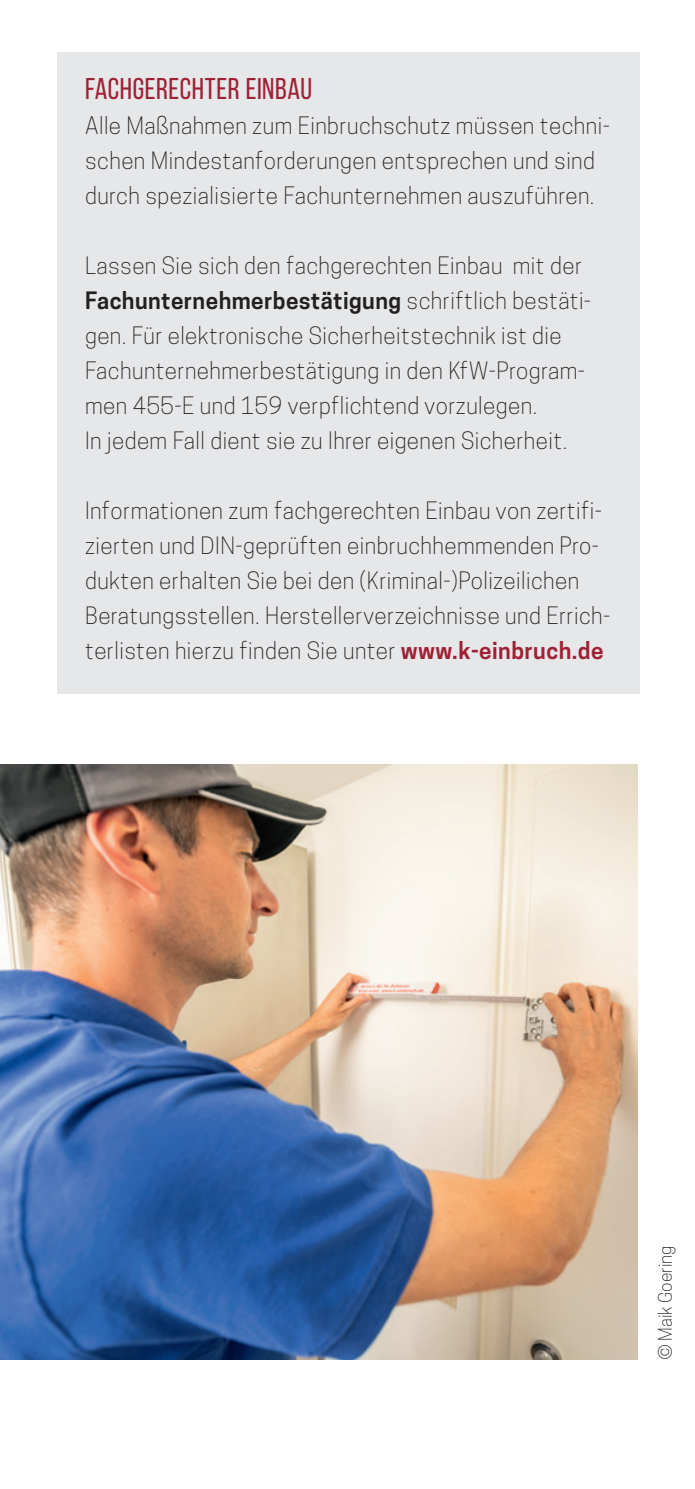
<style>
.page{position:relative;width:695px;height:1489px;background:#fff}
.page>*{position:absolute;margin:0;border:0;box-sizing:border-box;transform-origin:0 0}
.t1{font:30px "Bebas Neue";letter-spacing:.02em;color:#9e2135}
.t2{font:300 22.5px/35px "Cooper Hewitt";letter-spacing:.02em;color:#231f20}
.t3{font:300 17.5px "Cooper Hewitt";color:#231f20}
.s1{font-weight:600}
.s2{font-weight:600;color:#9e2135}
</style>
<div class="page">
<div style="left:57px;top:52px;width:582px;height:642px;background:#e6e7e9"></div>
<img style="left:0;top:764px;width:637px;height:595px">
<h1 class="t1" style="left:85px;top:72px;width:228px">FACHGERECHTER EINBAU</h1>
<p class="t2" style="left:85px;top:108px;width:526px">Alle Maßnahmen zum Einbruchschutz müssen techni&shy;schen Mindestanforderungen entsprechen und sind durch spezialisierte Fachunternehmen auszuführen.</p>
<p class="t2" style="left:85px;top:248px;width:507px">Lassen Sie sich den fachgerechten Einbau mit der <span class="s1">Fachunternehmerbestätigung</span> schriftlich bestäti&shy;gen. Für elektronische Sicherheitstechnik ist die Fachunternehmerbestätigung in den KfW-Program&shy;men 455-E und 159 verpflichtend vorzulegen.<br>In jedem Fall dient sie zu Ihrer eigenen Sicherheit.</p>
<p class="t2" style="left:85px;top:493px;width:526px">Informationen zum fachgerechten Einbau von zertifi&shy;zierten und DIN-geprüften einbruchhemmenden Pro&shy;dukten erhalten Sie bei den (Kriminal-)Polizeilichen Beratungsstellen. Herstellerverzeichnisse und Errich&shy;terlisten hierzu finden Sie unter <span class="s2">www.k-einbruch.de</span></p>
<p class="t3" style="left:655px;top:1359px;width:115px;rotate:-90deg">© Maik Goering</p>
</div>
